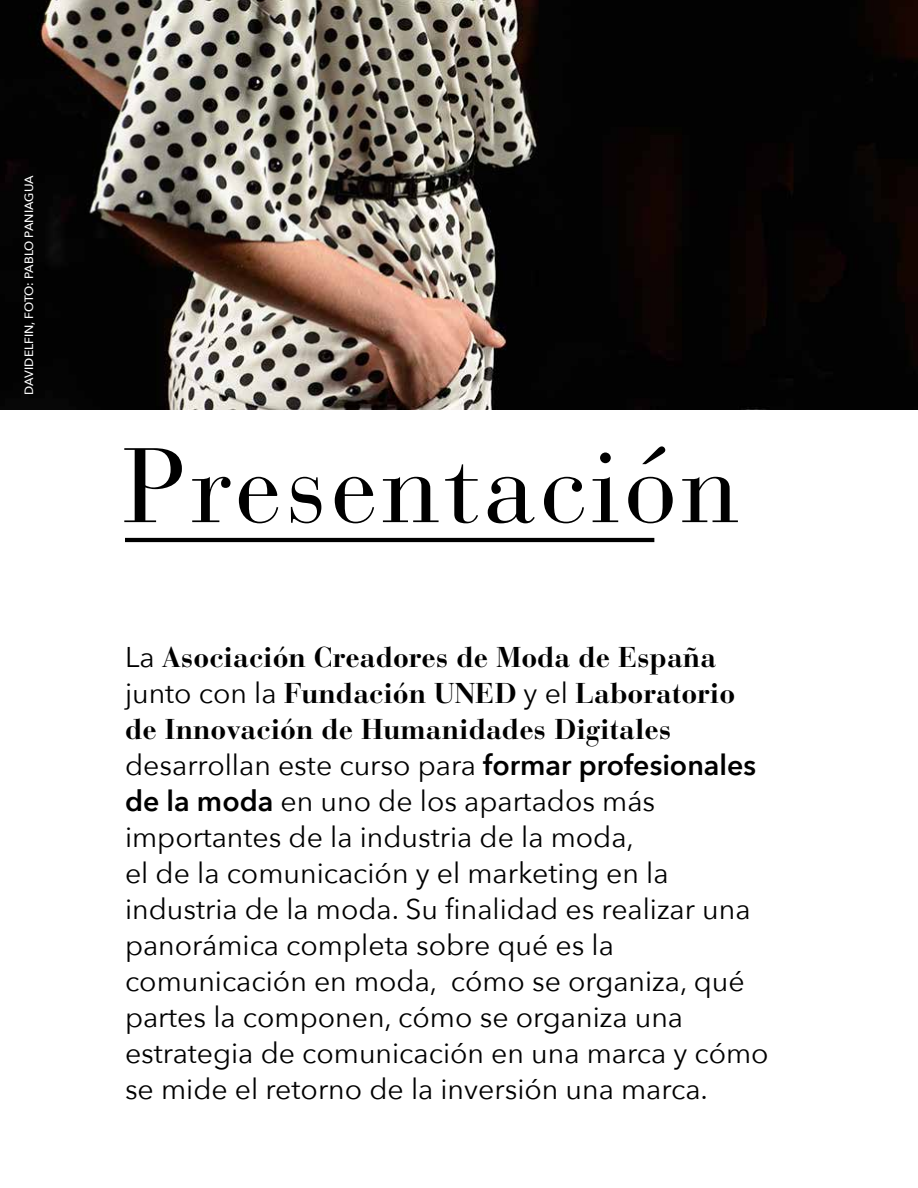
<style>
.page{position:relative;width:918px;height:1188px;background:#fff}
.page>*{position:absolute;margin:0;border:0;box-sizing:border-box;transform-origin:0 0}
.t1{font:105px "Bauer Bodoni";letter-spacing:.04em;color:#000}
.t2{font:28.5px/36px "Avenir Next";color:#000}
.t3{font:700 28.5px/36px "Bauer Bodoni";color:#000}
.t4{font:500 12px "Avenir Next";color:#fff}
.s1{font-family:"Avenir Next";font-weight:400}
.s2{font-weight:600}
</style>
<div class="page">
<img style="left:0;top:0;width:918px;height:410px">
<hr style="left:125px;top:538px;width:529px;height:4px;background:#000">
<p class="t4" style="left:19px;top:395px;width:221px;rotate:-90deg">DAVIDELFIN, FOTO: PABLO PANIAGUA</p>
<h1 class="t1" style="left:123px;top:423px;width:618px">Presentación</h1>
<p class="t3" style="left:125px;top:640px;width:612px"><span class="s1">La</span> Asociación Creadores de Moda de España <span class="s1">junto con la</span> Fundación UNED <span class="s1">y el</span> Laboratorio de Innovación de Humanidades Digitales</p>
<p class="t2" style="left:125px;top:746px;width:645px">desarrollan este curso para <span class="s2">formar profesionales de la moda</span> en uno de los apartados más importantes de la industria de la moda,<br>el de la comunicación y el marketing en la industria de la moda. Su finalidad es realizar una panorámica completa sobre qué es la comunicación en moda, cómo se organiza, qué partes la componen, cómo se organiza una estrategia de comunicación en una marca y cómo se mide el retorno de la inversión una marca.</p>
</div>
